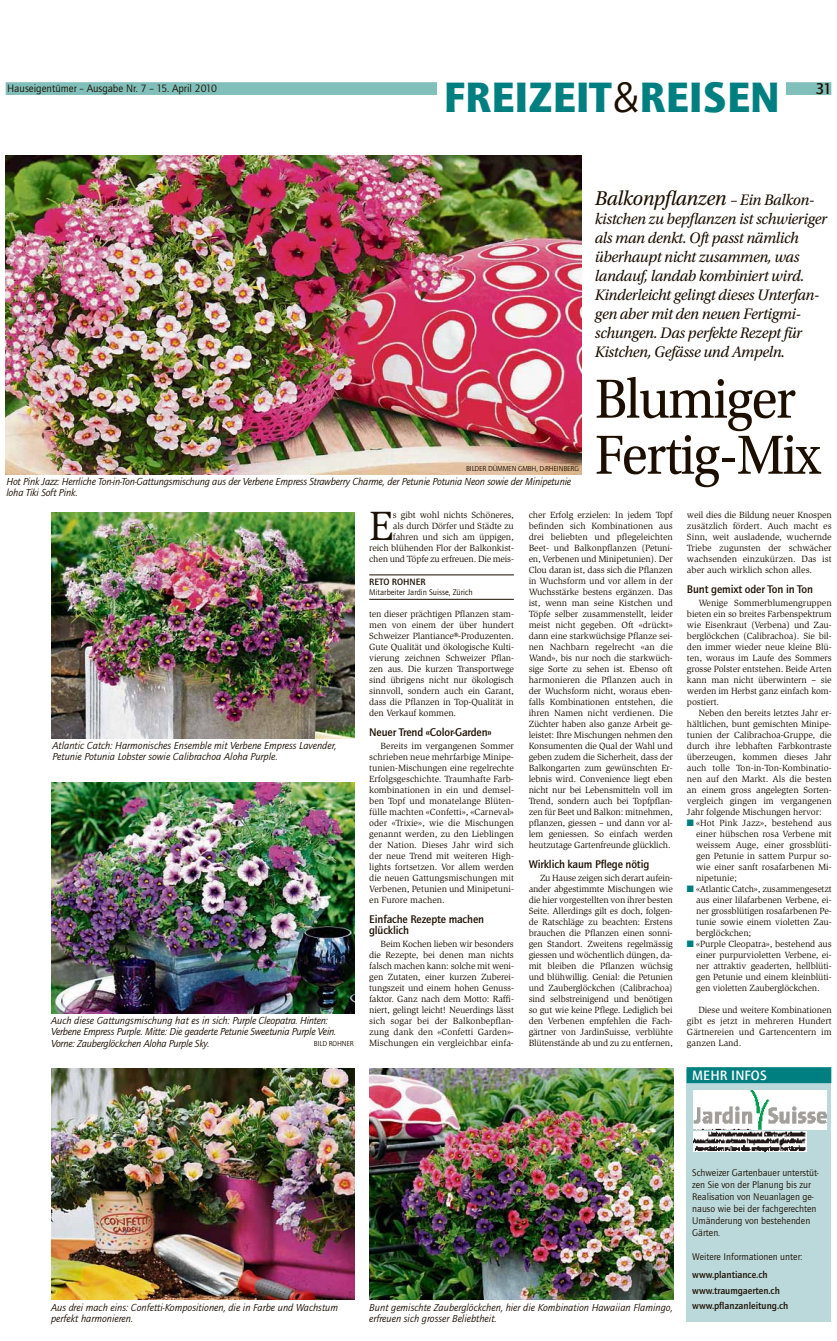
<style>
.page{position:relative;width:837px;height:1341px;background:#fff}
.page>*{position:absolute;margin:0;border:0;box-sizing:border-box;transform-origin:0 0}
.t1{font:58px/56px "Utopia Std";letter-spacing:-.025em;color:#1c0f00;scale:.92 1}
.t2{font:900 44px "Quay Sans ITC Std";letter-spacing:.01em;color:#007f81}
.t3{font:42.1px "Slimbach Std";color:#1c0f00}
.t4{font:italic 21px "Utopia Std";letter-spacing:-.02em;color:#1c0f00}
.t5{font:italic 16px/19px "Utopia Std";letter-spacing:-.02em;color:#1c0f00}
.t6{font:500 16px "Quay Sans ITC Std";color:#1c0f00}
.t7{font:500 14px "Quay Sans ITC Std";color:#fff}
.t8{font:500 11.5px/11px "Quay Sans ITC Std";letter-spacing:-.01em;color:#1c0f00}
.t9{font:11px "Quay Sans ITC Std";color:#1c0f00}
.t10{font:italic 10.5px/11px "Quay Sans ITC Std";color:#1c0f00}
.t11{font:italic 10.5px/11px "Quay Sans ITC Std";letter-spacing:-.02em;color:#1c0f00}
.t12{font:10px/12px "Quay Sans ITC Std";color:#1c0f00}
.t13{font:500 10px/15.5px "Quay Sans ITC Std";color:#1c0f00}
.t14{font:500 9.5px "Quay Sans ITC Std";color:#1c0f00}
.t15{font:9.2px/11px "Slimbach Std";letter-spacing:-.01em;color:#1c0f00;text-align:justify}
.t16{font:8.5px "Quay Sans ITC Std";color:#1c0f00}
.t17{font:7.5px "Quay Sans ITC Std";letter-spacing:.065em;color:#1c0f00}
.s1{font-weight:400;color:#1c0f00}
.s2{font-size:16px}
.s3{color:#007f81}
</style>
<div class="page">
<div style="left:6px;top:82px;width:825px;height:13px;background:#81bfbb"></div>
<div style="left:437px;top:81px;width:348px;height:56px;background:#fff"></div>
<div style="left:686px;top:1069px;width:145px;height:252px;background:#bbd8db"></div>
<div style="left:686px;top:1067px;width:145px;height:16px;background:#007f81"></div>
<img style="left:693px;top:1091px;width:133px;height:38px">
<img style="left:693px;top:1131px;width:112px;height:20px">
<img style="left:51px;top:1068px;width:303px;height:231px">
<img style="left:51px;top:513px;width:303px;height:225px">
<img style="left:369px;top:1068px;width:304px;height:231px">
<img style="left:6px;top:155px;width:575px;height:319px">
<img style="left:51px;top:783px;width:303px;height:231px">
<hr style="left:369px;top:575px;width:144px;height:1px;background:#1c0f00">
<hr style="left:369px;top:599px;width:144px;height:1px;background:#1c0f00">
<p class="t9" style="left:7px;top:82px;width:211px">Hauseigentümer – Ausgabe Nr. 7 – 15. April 2010</p>
<h2 class="t2" style="left:443px;top:70px;width:337px">FREIZEIT<span class="s1">&amp;</span>REISEN</h2>
<h3 class="t6" style="left:815px;top:79px;width:18px">31</h3>
<h3 class="t4" style="left:594px;top:187px;width:221px">Balkonpflanzen <span class="s2">– Ein Balkon-</span></h3>
<p class="t5" style="left:594px;top:210px;width:233px">kistchen zu bepflanzen ist schwieriger als man denkt. Oft passt nämlich überhaupt nicht zusammen, was landauf, landab kombiniert wird.<br>Kinderleicht gelingt dieses Unterfan&shy;gen aber mit den neuen Fertigmi&shy;schungen. Das perfekte Rezept für Kistchen, Gefässe und Ampeln.</p>
<h1 class="t1" style="left:594px;top:372px;width:246px">Blumiger<br>Fertig-Mix</h1>
<p class="t15" style="left:686px;top:510px;width:146px">weil dies die Bildung neuer Knospen zusätzlich fördert. Auch macht es Sinn, weit ausladende, wuchernde Triebe zugunsten der schwächer wachsenden einzukürzen. Das ist aber auch wirklich schon alles.</p>
<p class="t8" style="left:686px;top:583px;width:128px">Bunt gemixt oder Ton in Ton</p>
<p class="t15" style="left:686px;top:598px;width:146px;text-indent:11px">Wenige Sommerblumengruppen bieten ein so breites Farbenspektrum wie Eisenkraut (Verbena) und Zau&shy;berglöckchen (Calibrachoa). Sie bil&shy;den immer wieder neue kleine Blü&shy;ten, woraus im Laufe des Sommers grosse Polster entstehen. Beide Arten kann man nicht überwintern – sie werden im Herbst ganz einfach kom&shy;postiert.</p>
<p class="t15" style="left:686px;top:708px;width:146px;text-indent:11px">Neben den bereits letztes Jahr er&shy;hältlichen, bunt gemischten Minipe&shy;tunien der Calibrachoa-Gruppe, die durch ihre lebhaften Farbkontraste überzeugen, kommen dieses Jahr auch tolle Ton-in-Ton-Kombinatio&shy;nen auf den Markt. Als die besten an einem gross angelegten Sorten&shy;vergleich gingen im vergangenen Jahr folgende Mischungen hervor:</p>
<p class="t15" style="left:696px;top:818px;width:137px;text-indent:-9px"><span class="s3">■</span> «Hot Pink Jazz», bestehend aus einer hübschen rosa Verbene mit weissem Auge, einer grossblüti&shy;gen Petunie in sattem Purpur so&shy;wie einer sanft rosafarbenen Mi&shy;nipetunie;</p>
<p class="t15" style="left:696px;top:884px;width:137px;text-indent:-9px"><span class="s3">■</span> «Atlantic Catch», zusammengesetzt aus einer lilafarbenen Verbene, ei&shy;ner grossblütigen rosafarbenen Pe&shy;tunie sowie einem violetten Zau&shy;berglöckchen;</p>
<p class="t15" style="left:696px;top:939px;width:137px;text-indent:-9px"><span class="s3">■</span> «Purple Cleopatra», bestehend aus einer purpurvioletten Verbene, ei&shy;ner attraktiv geaderten, hellblüti&shy;gen Petunie und einem kleinblüti&shy;gen violetten Zauberglöckchen.</p>
<p class="t15" style="left:686px;top:1005px;width:146px;text-indent:11px">Diese und weitere Kombinationen gibt es jetzt in mehreren Hundert Gärtnereien und Gartencentern im ganzen Land.</p>
<p class="t17" style="left:466px;top:465px;width:109px">Bi lder dümmen gmbh, d-rh ein berg</p>
<p class="t10" style="left:6px;top:476px;width:566px">Hot Pink Jazz: Herrliche Ton-in-Ton-Gattungsmischung aus der Verbene Empress Strawberry Charme, der Petunie Potunia Neon sowie der Minipetunie loha Tiki Soft Pink.</p>
<p class="t15" style="left:528px;top:510px;width:146px">cher Erfolg erzielen: In jedem Topf befinden sich Kombinationen aus drei beliebten und pflegeleichten Beet- und Balkonpflanzen (Petuni&shy;en, Verbenen und Minipetunien). Der Clou daran ist, dass sich die Pflanzen in Wuchsform und vor allem in der Wuchsstärke bestens ergänzen. Das ist, wenn man seine Kistchen und Töpfe selber zusammenstellt, leider meist nicht gegeben. Oft «drückt» dann eine starkwüchsige Pflanze sei&shy;nen Nachbarn regelrecht «an die Wand», bis nur noch die starkwüch&shy;sige Sorte zu sehen ist. Ebenso oft harmonieren die Pflanzen auch in der Wuchsform nicht, woraus eben&shy;falls Kombinationen entstehen, die ihren Namen nicht verdienen. Die Züchter haben also ganze Arbeit ge&shy;leistet: Ihre Mischungen nehmen den Konsumenten die Qual der Wahl und geben zudem die Sicherheit, dass der Balkongarten zum gewünschten Er&shy;lebnis wird. Convenience liegt eben nicht nur bei Lebensmitteln voll im Trend, sondern auch bei Topfpflan&shy;zen für Beet und Balkon: mitnehmen, pflanzen, giessen – und dann vor al&shy;lem geniessen. So einfach werden heutzutage Gartenfreunde glücklich.</p>
<p class="t8" style="left:528px;top:858px;width:122px">Wirklich kaum Pflege nötig</p>
<p class="t15" style="left:528px;top:873px;width:146px;text-indent:11px">Zu Hause zeigen sich derart aufein&shy;ander abgestimmte Mischungen wie die hier vorgestellten von ihrer besten Seite. Allerdings gilt es doch, folgen&shy;de Ratschläge zu beachten: Erstens brauchen die Pflanzen einen sonni&shy;gen Standort. Zweitens regelmässig giessen und wöchentlich düngen, da&shy;mit bleiben die Pflanzen wüchsig und blühwillig. Genial: die Petunien und Zauberglöckchen (Calibrachoa) sind selbstreinigend und benötigen so gut wie keine Pflege. Lediglich bei den Verbenen empfehlen die Fach&shy;gärtner von JardinSuisse, verblühte Blütenstände ab und zu zu entfernen,</p>
<p class="t15" style="left:369px;top:510px;width:146px;text-align:right">s gibt wohl nichts Schöneres,<br>als durch Dörfer und Städte zu fahren und sich am üppigen,<br>reich blühenden Flor der Balkonkist&shy;chen und Töpfe zu erfreuen. Die meis-</p>
<h3 class="t3" style="left:369px;top:502px;width:26px">E</h3>
<p class="t14" style="left:369px;top:576px;width:47px">reto rohner</p>
<p class="t16" style="left:369px;top:588px;width:105px">Mitarbeiter Jardin Suisse, Zürich</p>
<p class="t15" style="left:369px;top:609px;width:146px">ten dieser prächtigen Pflanzen stam&shy;men von einem der über hundert Schweizer Plantiance®-Produzenten.<br>Gute Qualität und ökologische Kulti&shy;vierung zeichnen Schweizer Pflan&shy;zen aus. Die kurzen Transportwege sind übrigens nicht nur ökologisch sinnvoll, sondern auch ein Garant, dass die Pflanzen in Top-Qualität in den Verkauf kommen.</p>
<p class="t8" style="left:369px;top:726px;width:124px">Neuer Trend «Color-Garden»</p>
<p class="t15" style="left:369px;top:741px;width:146px;text-indent:11px">Bereits im vergangenen Sommer schrieben neue mehrfarbige Minipe&shy;tunien-Mischungen eine regelrechte Erfolgsgeschichte. Traumhafte Farb&shy;kombinationen in ein und demsel&shy;ben Topf und monatelange Blüten&shy;fülle machten «Confetti», «Carneval» oder «Trixie», wie die Mischungen genannt werden, zu den Lieblingen der Nation. Dieses Jahr wird sich der neue Trend mit weiteren High&shy;lights fortsetzen. Vor allem werden die neuen Gattungsmischungen mit Verbenen, Petunien und Minipetuni&shy;en Furore machen.</p>
<p class="t8" style="left:369px;top:913px;width:116px">Einfache Rezepte machen glücklich</p>
<p class="t15" style="left:369px;top:939px;width:146px;text-indent:11px">Beim Kochen lieben wir besonders die Rezepte, bei denen man nichts falsch machen kann: solche mit weni&shy;gen Zutaten, einer kurzen Zuberei&shy;tungszeit und einem hohen Genuss&shy;faktor. Ganz nach dem Motto: Raffi&shy;niert, gelingt leicht! Neuerdings lässt sich sogar bei der Balkonbepflan&shy;zung dank den «Confetti Garden»- Mischungen ein vergleichbar einfa-</p>
<p class="t10" style="left:52px;top:740px;width:285px">Atlantic Catch: Harmonisches Ensemble mit Verbene Empress Lavender,<br>Petunie Potunia Lobster sowie Calibrachoa Aloha Purple.</p>
<p class="t11" style="left:51px;top:1015px;width:286px">Auch diese Gattungsmischung hat es in sich: Purple Cleopatra. Hinten:<br>Verbene Empress Purple. Mitte: Die geaderte Petunie Sweetunia Purple Vein.<br>Vorne: Zauberglöckchen Aloha Purple Sky.</p>
<p class="t17" style="left:314px;top:1039px;width:40px">bild rohn er</p>
<h3 class="t7" style="left:692px;top:1067px;width:76px">mehr infos</h3>
<p class="t10" style="left:51px;top:1301px;width:288px">Aus drei mach eins: Confetti-Kompositionen, die in Farbe und Wachstum perfekt harmonieren.</p>
<p class="t10" style="left:369px;top:1301px;width:305px">Bunt gemischte Zauberglöckchen, hier die Kombination Hawaiian Flamingo, erfreuen sich grosser Beliebtheit.</p>
<p class="t12" style="left:692px;top:1166px;width:128px">Schweizer Gartenbauer unterstüt&shy;zen Sie von der Planung bis zur<br>Realisation von Neuanlagen ge&shy;nauso wie bei der fachgerechten<br>Umänderung von bestehenden<br>Gärten.</p>
<p class="t12" style="left:692px;top:1250px;width:112px">Weitere Informationen unter:</p>
<p class="t13" style="left:692px;top:1267px;width:97px">www.plantiance.ch www.traumgaerten.ch www.pflanzanleitung.ch</p>
</div>
